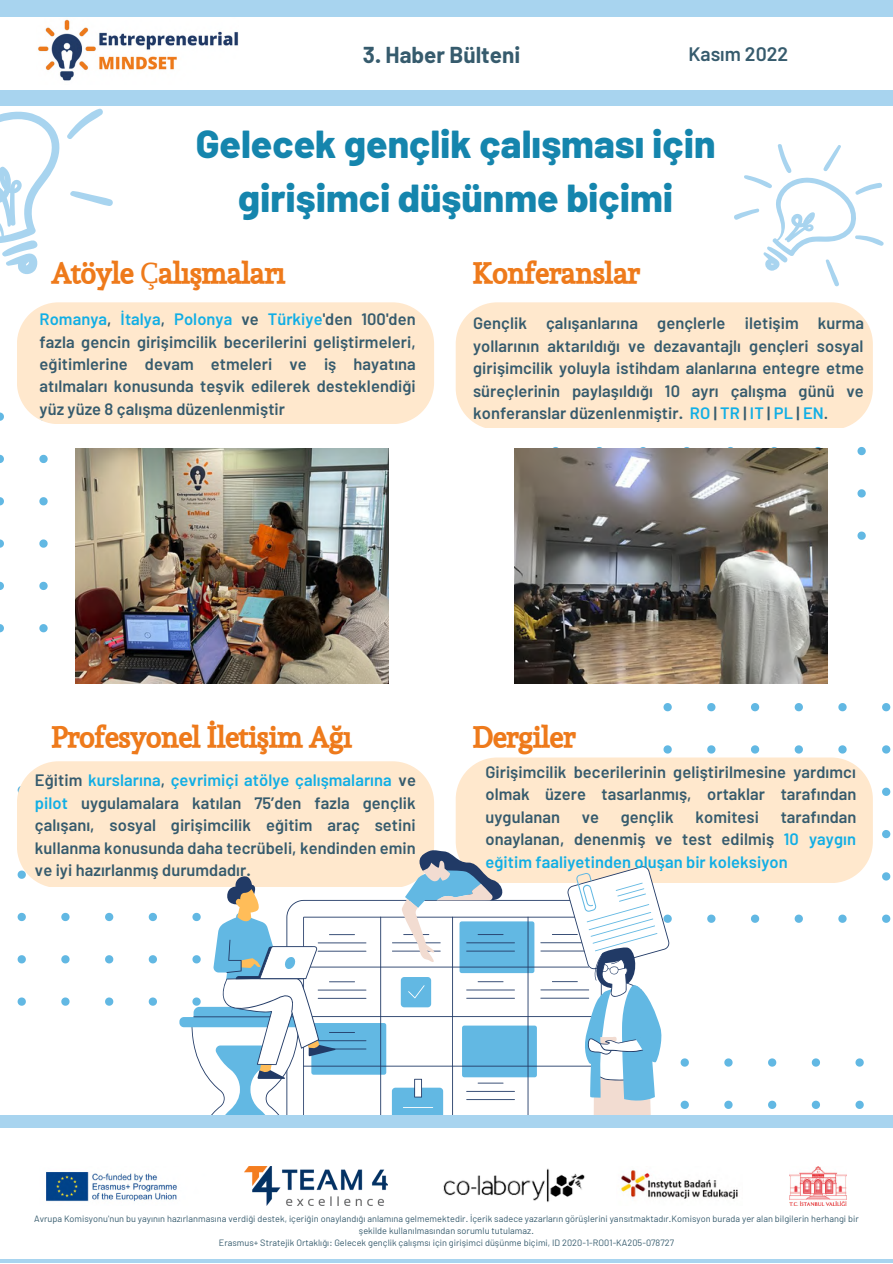
<style>
.page{position:relative;width:893px;height:1264px;background:#fff}
.page>*{position:absolute;margin:0;border:0;box-sizing:border-box;transform-origin:0 0}
.t1{font:800 39px/54px "Barlow";color:#1585ad;text-align:center}
.t2{font:28.5px "CA Generated";color:#ee7a1b}
.t3{font:700 22.5px "Barlow";color:#365b6d}
.t4{font:600 19.5px "Barlow";color:#365b6d}
.t5{font:600 16.5px/22.5px "Barlow";letter-spacing:.005em;color:#365b6d;text-align:justify}
.t6{font:600 16.5px/22.5px "Barlow";letter-spacing:.005em;color:#11aee5;text-align:justify}
.t7{font:9.15px/12.1px "Barlow";letter-spacing:.005em;color:#365b6d;text-align:center}
.s1{font-family:"Andada"}
.s2{color:#11aee5}
.s3{font-weight:500}
.s4{color:#365b6d}
</style>
<div class="page">
<svg style="left:0;top:108px;width:113px;height:166px"></svg>
<div style="left:0;top:0;width:892px;height:106px;background:#a8d4ef"></div>
<div style="left:0;top:17px;width:892px;height:72px;background:#fff"></div>
<img style="left:38px;top:19px;width:201px;height:62px">
<svg style="left:17px;top:886px;width:162px;height:119px"></svg>
<div style="left:17px;top:761px;width:417px;height:125px;background:#ffe8cd"></div>
<svg style="left:663px;top:703px;width:228px;height:219px"></svg>
<div style="left:455px;top:757px;width:417px;height:126px;background:#ffe8cd"></div>
<svg style="left:680px;top:1058px;width:184px;height:51px"></svg>
<svg style="left:179px;top:848px;width:490px;height:267px"></svg>
<div style="left:0;top:1115px;width:892px;height:143px;background:#a8d4ef"></div>
<hr style="left:0;top:1259px;width:892px;height:3px;background:#a8d4ef">
<div style="left:0;top:1128px;width:892px;height:130px;background:#fff"></div>
<img style="left:46px;top:1172px;width:131px;height:30px">
<img style="left:789px;top:1166px;width:57px;height:39px">
<img style="left:621px;top:1170px;width:117px;height:29px">
<img style="left:245px;top:1166px;width:142px;height:39px">
<img style="left:443px;top:1168px;width:142px;height:34px">
<svg style="left:0;top:412px;width:135px;height:220px"></svg>
<img style="left:75px;top:449px;width:314px;height:235px">
<svg style="left:551px;top:337px;width:322px;height:203px"></svg>
<img style="left:514px;top:449px;width:313px;height:235px">
<div style="left:17px;top:302px;width:417px;height:121px;background:#ffe8cd"></div>
<div style="left:455px;top:302px;width:417px;height:126px;background:#ffe8cd"></div>
<svg style="left:734px;top:144px;width:150px;height:143px"></svg>
<h3 class="t3" style="left:363px;top:40px;width:159px">3. Haber Bülteni</h3>
<p class="t4" style="left:688px;top:42px;width:101px">Kasım 2022</p>
<h1 class="t1" style="left:196px;top:115px;width:521px">Gelecek gençlik çalışması için girişimci düşünme biçimi</h1>
<h2 class="t2" style="left:52px;top:256px;width:235px">Atöyle <span class="s1">Ç</span>alışmaları</h2>
<p class="t5" style="left:40px;top:307px;width:378px"><span class="s2">Romanya</span>, <span class="s2">İtalya</span>, <span class="s2">Polonya</span> ve <span class="s2">Türkiye</span>'den 100'den fazla gencin girişimcilik becerilerini geliştirmeleri, eğitimlerine devam etmeleri ve iş hayatına atılmaları konusunda teşvik edilerek desteklendiği yüz yüze 8 çalışma düzenlenmiştir</p>
<h2 class="t2" style="left:473px;top:256px;width:168px">Konferanslar</h2>
<p class="t5" style="left:473px;top:311px;width:392px">Gençlik çalışanlarına gençlerle iletişim kurma yollarının aktarıldığı ve dezavantajlı gençleri sosyal girişimcilik yoluyla istihdam alanlarına entegre etme süreçlerinin paylaşıldığı 10 ayrı çalışma günü ve konferanslar düzenlenmiştir. <span class="s2">RO</span> | <span class="s2">TR</span> | <span class="s2">IT</span> | <span class="s2">PL</span> | <span class="s2">EN</span><span class="s3">.</span></p>
<h2 class="t2" style="left:52px;top:720px;width:302px">Profesyonel İletişim Ağı</h2>
<p class="t5" style="left:35px;top:768px;width:382px">Eğitim <span class="s2">kurslarına</span>, <span class="s2">çevrimiçi atölye çalışmalarına</span> ve <span class="s2">pilot</span> uygulamalara katılan 75’den fazla gençlik çalışanı, sosyal girişimcilik eğitim araç setini kullanma konusunda daha tecrübeli, kendinden emin ve iyi hazırlanmış durumdadır.</p>
<h2 class="t2" style="left:473px;top:720px;width:104px">Dergiler</h2>
<p class="t5" style="left:485px;top:759px;width:372px">Girişimcilik becerilerinin geliştirilmesine yardımcı olmak üzere tasarlanmış, ortaklar tarafından uygulanan</p>
<p class="t5" style="left:581px;top:804px;width:19px">ve</p>
<p class="t5" style="left:620px;top:804px;width:54px">gençlik</p>
<p class="t5" style="left:695px;top:804px;width:65px">komitesi</p>
<p class="t6" style="left:485px;top:804px;width:372px;text-indent:295px"><span class="s4">tarafından onaylanan, denenmiş ve test edilmiş</span> 10 yaygın eğitim faaliyetinden oluşan bir koleksiyon</p>
<p class="t7" style="left:34px;top:1211px;width:826px">Avrupa Komisyonu'nun bu yayının hazırlanmasına verdiği destek, içeriğin onaylandığı anlamına gelmemektedir. İçerik sadece yazarların görüşlerini yansıtmaktadır.Komisyon burada yer alan bilgilerin herhangi bir şekilde kullanılmasından sorumlu tutulamaz.<br>Erasmus+ Stratejik Ortaklığı: Gelecek gençlik çalışmsı için girişimci düşünme biçimi, ID 2020-1-RO01-KA205-078727</p>
</div>
